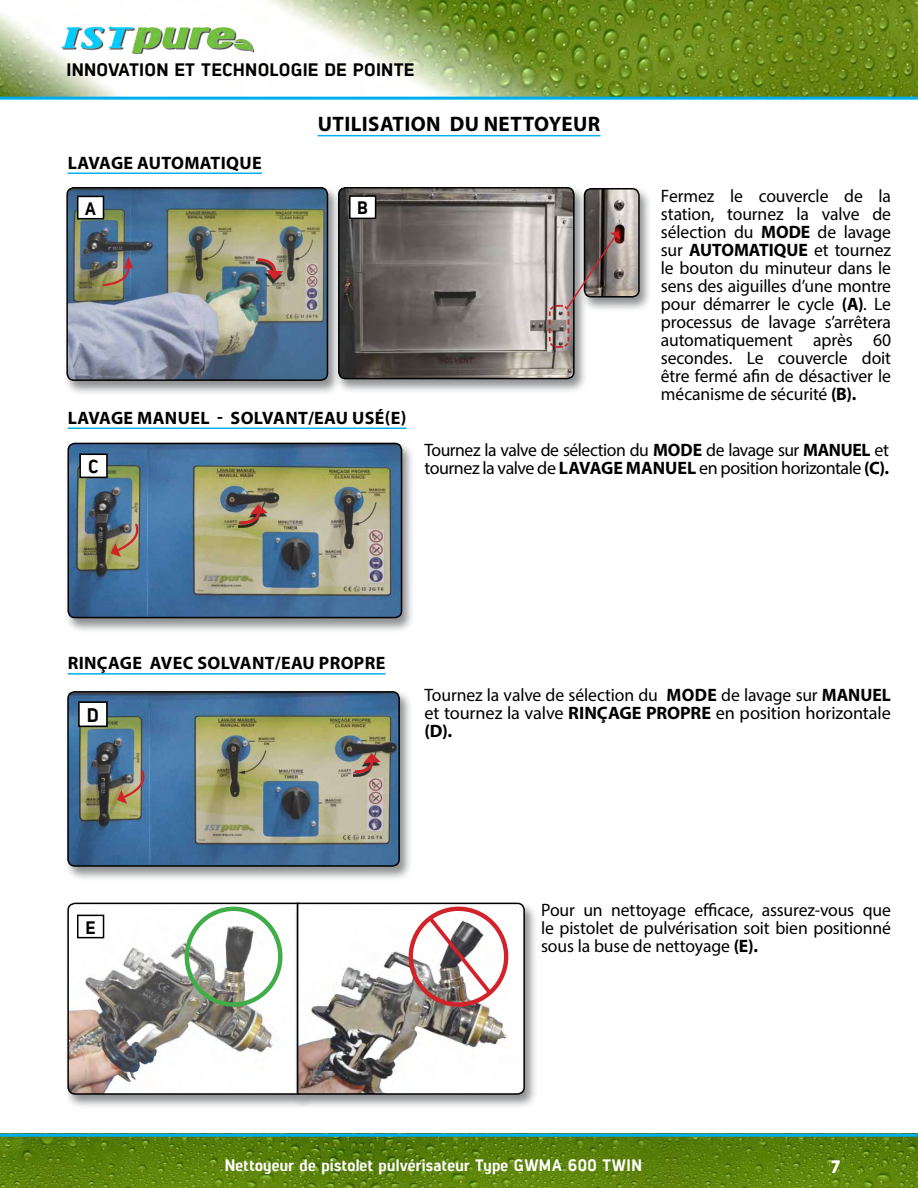
<style>
.page{position:relative;width:918px;height:1188px;background:#fff}
.page>*{position:absolute;margin:0;border:0;box-sizing:border-box;transform-origin:0 0}
.t1{font:700 21px "Myriad Pro";letter-spacing:.02em;color:#000}
.t2{font:19.5px "Lintel Regular 6";color:#000}
.t3{font:18.75px "Lintel Regular 6";color:#000}
.t4{font:18px/18px "Myriad Pro";letter-spacing:-.005em;color:#000;text-align:justify}
.t5{font:700 18px "Myriad Pro";letter-spacing:.02em;color:#000}
.t6{font:18px/18px "Myriad Pro";letter-spacing:-.025em;color:#000;text-align:right}
.t7{font:18px "Lintel Regular 6";letter-spacing:.01em;color:#000;scale:1.05 1}
.t8{font:18px "Lintel Regular 6";letter-spacing:.01em;color:#000}
.t9{font:18px "Lintel Regular 3";color:#fff}
.t10{font:16.5px "Lintel Regular 6";letter-spacing:.02em;color:#fff}
.s1{font-weight:700}
</style>
<div class="page">
<img style="left:0;top:0;width:918px;height:97px">
<div style="left:63px;top:28px;width:191px;height:26px;background:#fefefe"></div>
<img style="left:62px;top:27px;width:191px;height:25px">
<img style="left:0;top:1137px;width:918px;height:51px">
<hr style="left:0;top:97px;width:918px;height:3px;background:#00aeef">
<hr style="left:0;top:1134px;width:918px;height:3px;background:#00aeef">
<div style="left:64px;top:690px;width:349px;height:192px;background:#8a8c8e;opacity:.97"></div>
<img style="left:68px;top:692px;width:331px;height:174px">
<div style="left:67px;top:691px;width:333px;height:176px;border:2px solid #000;border-radius:7px"></div>
<div style="left:64px;top:441px;width:351px;height:192px;background:#8a8c8e;opacity:.97"></div>
<img style="left:68px;top:443px;width:334px;height:175px">
<div style="left:68px;top:443px;width:334px;height:175px;border:2px solid #000;border-radius:7px"></div>
<div style="left:63px;top:186px;width:278px;height:210px;background:#8a8c8e;opacity:.97"></div>
<img style="left:67px;top:188px;width:260px;height:192px">
<div style="left:66px;top:187px;width:262px;height:194px;border:2px solid #000;border-radius:7px"></div>
<div style="left:80px;top:454px;width:27px;height:23px;background:#fff"></div>
<div style="left:79px;top:453px;width:29px;height:25px;border:2px solid #000"></div>
<div style="left:335px;top:186px;width:252px;height:208px;background:#8a8c8e;opacity:.97"></div>
<img style="left:339px;top:188px;width:235px;height:191px">
<div style="left:338px;top:187px;width:237px;height:192px;border:2px solid #000;border-radius:7px"></div>
<hr style="left:318px;top:135px;width:283px;height:1px;background:#00aeef">
<div style="left:78px;top:196px;width:25px;height:23px;background:#fff"></div>
<div style="left:77px;top:196px;width:27px;height:23px;border:2px solid #000"></div>
<div style="left:350px;top:196px;width:26px;height:22px;background:#fff"></div>
<div style="left:349px;top:195px;width:27px;height:24px;border:2px solid #000"></div>
<div style="left:64px;top:901px;width:248px;height:209px;background:#8a8c8e;opacity:.97"></div>
<svg style="left:67px;top:902px;width:226px;height:194px"></svg>
<div style="left:293px;top:901px;width:245px;height:209px;background:#8a8c8e;opacity:.97"></div>
<svg style="left:296px;top:902px;width:230px;height:194px"></svg>
<div style="left:185px;top:907px;width:98px;height:100px;border:4px solid #41ad49;border-radius:50%"></div>
<svg style="left:298px;top:903px;width:226px;height:191px"></svg>
<hr style="left:68px;top:173px;width:194px;height:1px;background:#00aeef">
<hr style="left:68px;top:428px;width:339px;height:1px;background:#00aeef">
<hr style="left:68px;top:673px;width:318px;height:2px;background:#00aeef">
<div style="left:79px;top:702px;width:28px;height:24px;background:#fff"></div>
<div style="left:78px;top:701px;width:30px;height:26px;border:2px solid #000"></div>
<div style="left:78px;top:915px;width:26px;height:23px;background:#fff"></div>
<div style="left:77px;top:915px;width:27px;height:23px;border:2px solid #000"></div>
<div style="left:580px;top:187px;width:73px;height:125px;background:#8a8c8e;opacity:.97"></div>
<div style="left:584px;top:188px;width:56px;height:110px;border:2px solid #000;border-radius:7px"></div>
<svg style="left:548px;top:189px;width:91px;height:160px"></svg>
<svg style="left:101px;top:256px;width:33px;height:32px"></svg>
<svg style="left:111px;top:521px;width:30px;height:36px"></svg>
<svg style="left:117px;top:768px;width:30px;height:36px"></svg>
<div style="left:256px;top:261px;width:26px;height:22px;background:#000;opacity:.75"></div>
<svg style="left:255px;top:257px;width:28px;height:23px"></svg>
<div style="left:238px;top:507px;width:28px;height:20px;background:#000;opacity:.75"></div>
<svg style="left:236px;top:504px;width:32px;height:22px"></svg>
<div style="left:353px;top:756px;width:27px;height:20px;background:#000;opacity:.75"></div>
<svg style="left:352px;top:753px;width:29px;height:22px"></svg>
<p class="t7" style="left:67px;top:57px;width:333px">INNOVATION ET TECHNOLOGIE DE POINTE</p>
<p class="t5" style="left:68px;top:151px;width:196px">LAVAGE AUTOMATIQUE</p>
<p class="t1" style="left:318px;top:110px;width:284px">UTILISATION DU NETT OYEUR</p>
<p class="t8" style="left:85px;top:196px;width:12px">A</p>
<p class="t8" style="left:357px;top:195px;width:10px">B</p>
<p class="t5" style="left:68px;top:406px;width:172px">LAVAGE MANUEL - SOLV</p>
<p class="t5" style="left:273px;top:406px;width:135px">ANT/EAU USÉ(E)</p>
<p class="t4" style="left:661px;top:186px;width:232px">Fermez le couvercle de la station, tournez la valve de sélection du <span class="s1">MODE</span></p>
<p class="t4" style="left:661px;top:222px;width:232px;text-indent:157px">de lavage sur <span class="s1">AU TOMATIQUE</span> et tournez le bouton du minuteur dans le sens des aiguilles d’une montre pour démarrer le cycle <span class="s1">(A)</span>. Le processus de lavage s’arrêtera automatiquement après 60 secondes. Le couvercle doit être fermé afin de désactiver le mécanisme de sécurité <span class="s1">(B).</span></p>
<p class="t3" style="left:88px;top:453px;width:10px">C</p>
<p class="t4" style="left:424px;top:441px;width:397px">Tournez la valve de sélection du <span class="s1">MODE</span> de lavage sur <span class="s1">MANUEL</span></p>
<p class="t6" style="left:424px;top:441px;width:466px">et<br>tournez la valve de <span class="s1">LAVAGE MANUEL</span> en position horizontale <span class="s1">(C).</span></p>
<p class="t5" style="left:68px;top:652px;width:86px">RINÇAGE AVEC</p>
<p class="t5" style="left:197px;top:652px;width:12px">SOLVAN</p>
<p class="t5" style="left:265px;top:652px;width:24px">T/EAU</p>
<p class="t5" style="left:319px;top:652px;width:12px">PROPRE</p>
<p class="t2" style="left:87px;top:701px;width:11px">D</p>
<p class="t4" style="left:424px;top:685px;width:416px">Tournez la valve de sélection du <span class="s1">MODE</span> de lavage sur <span class="s1">MANUEL </span>et tournez la valve <span class="s1">RINÇAGE</span></p>
<p class="t5" style="left:646px;top:701px;width:12px">PROPRE</p>
<p class="t4" style="left:716px;top:703px;width:177px">en position horizontale</p>
<p class="t5" style="left:424px;top:719px;width:29px">(D).</p>
<p class="t8" style="left:86px;top:914px;width:10px">E</p>
<p class="t4" style="left:541px;top:901px;width:351px">Pour un nettoyage efficace, assurez-vous que le pistolet de pulvérisation soit bien positionné sous la buse de nettoyage <span class="s1">(E).</span></p>
<p class="t10" style="left:225px;top:1153px;width:417px">NETTOYEUR DE PISTOLET PULVÉRISATEUR TYPE GWMA 600 TWIN</p>
<p class="t9" style="left:832px;top:1154px;width:11px">7</p>
</div>
